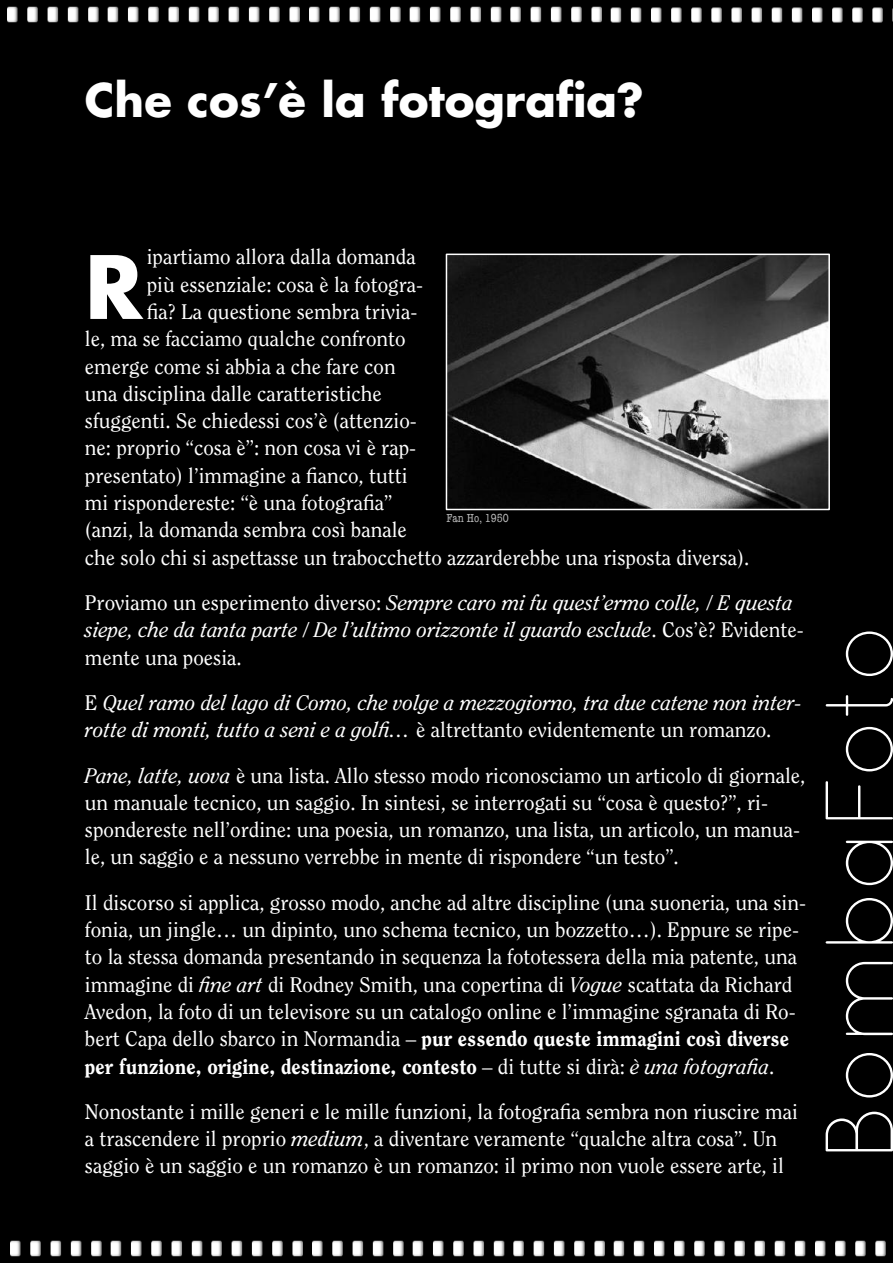
<style>
.page{position:relative;width:893px;height:1263px;background:#000}
.page>*{position:absolute;margin:0;border:0;box-sizing:border-box;transform-origin:0 0}
.t1{font:300 96.3px "Quicksand";color:#fff}
.t2{font:700 84.75px "Futura Std";color:#fff}
.t3{font:700 45px "Futura Std";color:#fff}
.t4{font:21px/27.3px "Clearface Std";color:#fff}
.t5{font:italic 21px/27.3px "Clearface Std";color:#fff}
.t6{font:condensed 12px "American Typewriter";color:#bbb}
.s1{font-style:normal}
.s2{font-style:italic}
.s3{font-weight:800}
</style>
<div class="page">
<img style="left:7px;top:6px;width:886px;height:17px">
<img style="left:10px;top:1240px;width:876px;height:17px">
<img style="left:449px;top:257px;width:378px;height:250px">
<div style="left:446px;top:254px;width:384px;height:256px;border:2px solid #fff"></div>
<h3 class="t3" style="left:85px;top:80px;width:561px">Che cos’è la fotografia?</h3>
<h2 class="t2" style="left:85px;top:249px;width:59px">R</h2>
<p class="t4" style="left:147px;top:245px;width:270px">ipartiamo allora dalla domanda</p>
<p class="t4" style="left:147px;top:273px;width:278px">più essenziale: cosa è la fotogra-</p>
<p class="t4" style="left:147px;top:300px;width:272px">fia? La questione sembra trivia-</p>
<p class="t4" style="left:85px;top:327px;width:322px">le, ma se facciamo qualche confronto</p>
<p class="t4" style="left:85px;top:355px;width:312px">emerge come si abbia a che fare con</p>
<p class="t4" style="left:85px;top:382px;width:298px">una disciplina dalle caratteristiche</p>
<p class="t4" style="left:85px;top:409px;width:333px">sfuggenti. Se chiedessi cos’è (attenzio-</p>
<p class="t4" style="left:85px;top:437px;width:333px">ne: proprio “cosa è”: non cosa vi è rap-</p>
<p class="t4" style="left:85px;top:464px;width:324px">presentato) l’immagine a fianco, tutti</p>
<p class="t4" style="left:85px;top:491px;width:309px">mi rispondereste: “è una fotografia”</p>
<p class="t4" style="left:85px;top:518px;width:323px">(anzi, la domanda sembra così banale</p>
<p class="t4" style="left:85px;top:546px;width:666px">che solo chi si aspettasse un trabocchetto azzarderebbe una risposta diversa).</p>
<p class="t5" style="left:85px;top:591px;width:720px"><span class="s1">Proviamo un esperimento diverso:</span> Sempre caro mi fu quest’ermo colle, / E questa siepe, che da tanta parte / De l’ultimo orizzonte il guardo esclude<span class="s1">. Cos’è? Evidente&shy;mente una poesia.</span></p>
<p class="t5" style="left:85px;top:691px;width:718px"><span class="s1">E</span> Quel ramo del lago di Como, che volge a mezzogiorno, tra due catene non inter&shy;rotte di monti, tutto a seni e a golfi… <span class="s1">è altrettanto evidentemente un romanzo.</span></p>
<p class="t4" style="left:85px;top:764px;width:722px"><span class="s2">Pane, latte, uova</span> è una lista. Allo stesso modo riconosciamo un articolo di giornale, un manuale tecnico, un saggio. In sintesi, se interrogati su “cosa è questo?”, ri&shy;spondereste nell’ordine: una poesia, un romanzo, una lista, un articolo, un manua&shy;le, un saggio e a nessuno verrebbe in mente di rispondere “un testo”.</p>
<p class="t4" style="left:85px;top:891px;width:722px">Il discorso si applica, grosso modo, anche ad altre discipline (una suoneria, una sin&shy;fonia, un jingle… un dipinto, uno schema tecnico, un bozzetto…). Eppure se ripe&shy;to la stessa domanda presentando in sequenza la fototessera della mia patente, una immagine di <span class="s2">fine art</span> di Rodney Smith, una copertina di <span class="s2">Vogue</span> scattata da Richard Avedon, la foto di un televisore su un catalogo online e l’immagine sgranata di Ro&shy;bert Capa dello sbarco in Normandia – <span class="s3">pur essendo queste immagini così diverse per funzione, origine, destinazione, contesto</span> – di tutte si dirà: <span class="s2">è una fotografia</span>.</p>
<p class="t4" style="left:85px;top:1100px;width:714px">Nonostante i mille generi e le mille funzioni, la fotografia sembra non riuscire mai a trascendere il proprio <span class="s2">medium</span>, a diventare veramente “qualche altra cosa”. Un saggio è un saggio e un romanzo è un romanzo: il primo non vuole essere arte, il</p>
<p class="t6" style="left:446px;top:514px;width:64px">Fan Ho, 1950</p>
<h1 class="t1" style="left:826px;top:1161px;width:540px;rotate:-90deg">BombaFoto</h1>
</div>
